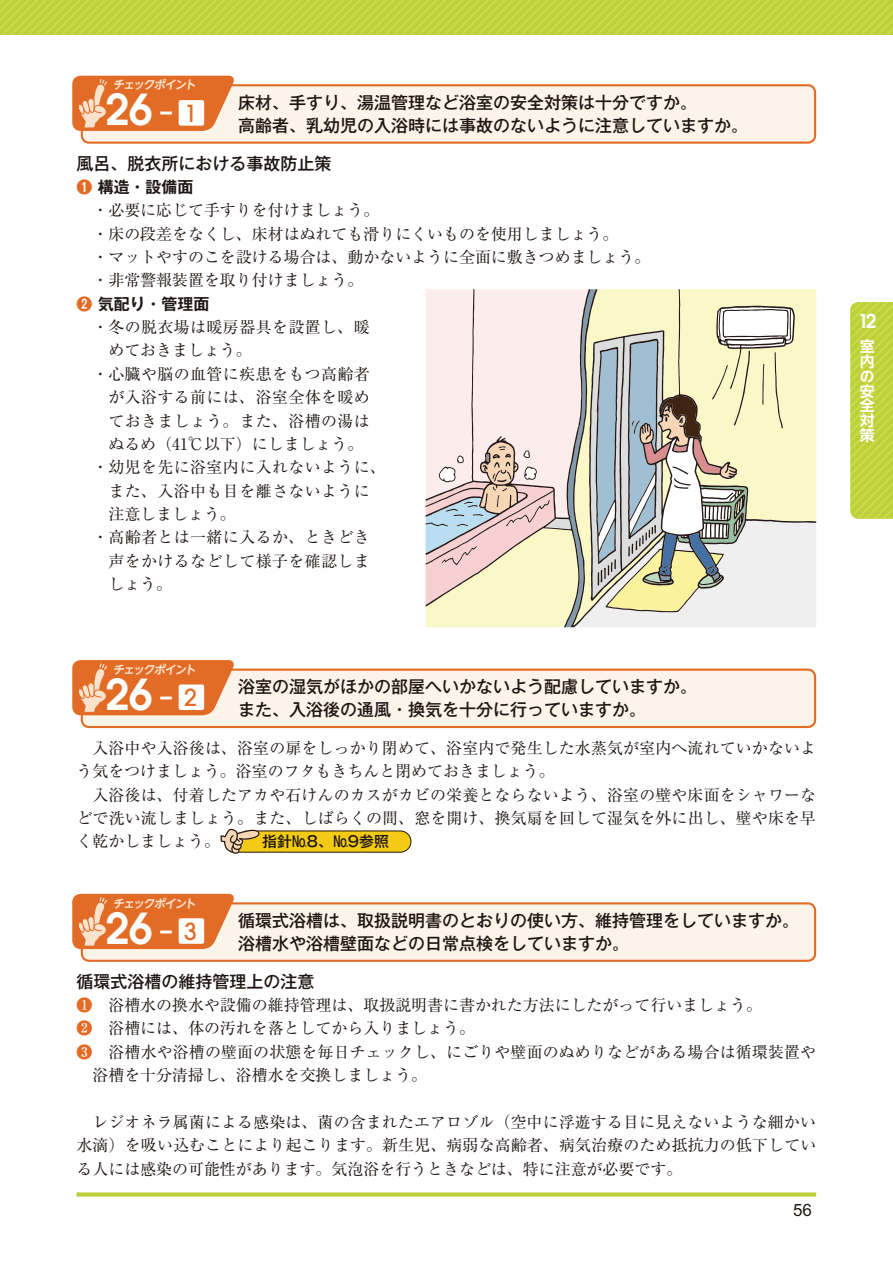
<style>
.page{position:relative;width:893px;height:1263px;background:#fff}
.page>*{position:absolute;margin:0;border:0;box-sizing:border-box;transform-origin:0 0}
.t1{font:600 42.45px "Avant Garde";color:#fff}
.t2{font:600 19.2px "Avant Garde";color:#fff}
.t3{font:16.95px/23.4px "Gothic MB101 Pr 6 N Medium 90 msp RKSJ H";color:#201715}
.t4{font:16.95px "Arial";color:#201715}
.t5{font:15.9px/23.4px "Ryumin Pr 6 N Reg 90 msp RKSJ H";color:#201715}
.t6{font:15.9px "Ryumin Pr 6 N Reg 90 msp RKSJ H";letter-spacing:.025em;color:#201715}
.t7{font:15.9px "Gothic MB101 Pr 6 N De Bold 90 msp RKSJ H";color:#201715}
.t8{font:14.85px "Gothic MB101 Pr 6 N Medium 90 msp RKSJ H";color:#201715}
.t9{font:14.85px/14.9px "UD Shin Go NT Pr 6 N De Bold 90 msp RKSJ H";color:#fff;text-align:justify}
.t10{font:11.7px "UD Shin Go NT Pr 6 N De Bold 90 msp RKSJ H";color:#fae2cd}
.s1{font-weight:400}
.s2{font-weight:500;font-size:23.4px;color:#e26c25}
.s3{color:#e26c25}
</style>
<div class="page">
<svg style="left:850px;top:302px;width:43px;height:217px;background:#c1d441"></svg>
<svg style="left:0;top:0;width:893px;height:34px;background:#c0d33f"></svg>
<div style="left:77px;top:1192px;width:739px;height:5px;background:#bdd03c"></div>
<div style="left:82px;top:85px;width:733px;height:58px;background:#fcf4e8;border-radius:7px"></div>
<div style="left:81px;top:84px;width:735px;height:60px;border:2px solid #e26c25;border-radius:7px"></div>
<svg style="left:72px;top:76px;width:165px;height:55px;background:#e68042"></svg>
<div style="left:179px;top:100px;width:25px;height:26px;background:#fff;border-radius:2px"></div>
<div style="left:82px;top:670px;width:733px;height:57px;background:#fcf4e8;border-radius:7px"></div>
<div style="left:81px;top:669px;width:735px;height:59px;border:2px solid #e26c25;border-radius:7px"></div>
<svg style="left:72px;top:660px;width:165px;height:55px;background:#e68042"></svg>
<div style="left:179px;top:685px;width:25px;height:25px;background:#fff;border-radius:2px"></div>
<svg style="left:220px;top:829px;width:192px;height:25px;background:#ddbf40"></svg>
<div style="left:82px;top:903px;width:733px;height:58px;background:#fcf4e8;border-radius:7px"></div>
<div style="left:81px;top:902px;width:735px;height:60px;border:2px solid #e26c25;border-radius:7px"></div>
<svg style="left:72px;top:894px;width:165px;height:55px;background:#e58042"></svg>
<div style="left:179px;top:918px;width:25px;height:26px;background:#fff;border-radius:2px"></div>
<svg style="left:426px;top:289px;width:390px;height:338px;background:#ded8c8"></svg>
<p class="t10" style="left:113px;top:81px;width:86px">チェックポイント</p>
<h1 class="t1" style="left:105px;top:94px;width:93px">26<span class="s1">-</span> <span class="s2">1</span></h1>
<p class="t3" style="left:238px;top:93px;width:512px">床材、手すり、湯温管理など浴室の安全対策は十分ですか。<br>高齢者、乳幼児の入浴時には事故のないように注意していますか。</p>
<p class="t3" style="left:77px;top:155px;width:257px">風呂、脱衣所における事故防止策</p>
<p class="t7" style="left:77px;top:181px;width:118px"><span class="s3">❶</span> 構造・設備面</p>
<p class="t5" style="left:92px;top:201px;width:559px">・必要に応じて手すりを付けましょう。<br>・床の段差をなくし、床材はぬれても滑りにくいものを使用しましょう。<br>・マットやすのこを設ける場合は、動かないように全面に敷きつめましょう。・非常警報装置を取り付けましょう。</p>
<p class="t7" style="left:77px;top:298px;width:134px"><span class="s3">❷</span> 気配り・管理面</p>
<p class="t6" style="left:92px;top:321px;width:279px">・ 冬の脱衣場は暖房器具を設置し、暖</p>
<p class="t5" style="left:108px;top:341px;width:145px">めておきましょう。</p>
<p class="t6" style="left:92px;top:368px;width:279px">・ 心臓や脳の血管に疾患をもつ高齢者</p>
<p class="t6" style="left:108px;top:391px;width:263px">が入浴する前には、浴室全体を暖め</p>
<p class="t6" style="left:108px;top:415px;width:263px">ておきましょう。また、浴槽の湯は</p>
<p class="t5" style="left:108px;top:434px;width:257px">ぬるめ（41℃以下）にしましょう。</p>
<p class="t6" style="left:92px;top:461px;width:295px">・ 幼児を先に浴室内に入れないように、</p>
<p class="t6" style="left:108px;top:485px;width:263px">また、入浴中も目を離さないように</p>
<p class="t5" style="left:108px;top:505px;width:129px">注意しましょう。</p>
<p class="t6" style="left:92px;top:532px;width:279px">・ 高齢者とは一緒に入るか、ときどき</p>
<p class="t6" style="left:108px;top:555px;width:263px">声をかけるなどして様子を確認しま</p>
<p class="t5" style="left:108px;top:575px;width:65px">しょう。</p>
<p class="t10" style="left:113px;top:665px;width:86px">チェックポイント</p>
<h1 class="t1" style="left:105px;top:678px;width:93px">26<span class="s1">-</span> <span class="s2">2</span></h1>
<p class="t3" style="left:238px;top:677px;width:461px">浴室の湿気がほかの部屋へいかないよう配慮していますか。また、入浴後の通風・換気を十分に行っていますか。</p>
<p class="t5" style="left:77px;top:738px;width:741px;text-indent:16px">入浴中や入浴後は、浴室の扉をしっかり閉めて、浴室内で発生した水蒸気が室内へ流れていかないよう気をつけましょう。浴室のフタもきちんと閉めておきましょう。</p>
<p class="t5" style="left:77px;top:785px;width:741px;text-align:justify;text-indent:16px">入浴後は、付着したアカや石けんのカスがカビの栄養とならないよう、浴室の壁や床面をシャワーなどで洗い流しましょう。また、しばらくの間、窓を開け、換気扇を回して湿気を外に出し、壁や床を早く乾かしましょう。</p>
<p class="t8" style="left:262px;top:836px;width:128px">指針№8、№9参照</p>
<p class="t10" style="left:113px;top:899px;width:86px">チェックポイント</p>
<h1 class="t1" style="left:105px;top:912px;width:93px">26<span class="s1">-</span> <span class="s2">3</span></h1>
<p class="t3" style="left:238px;top:911px;width:563px">循環式浴槽は、取扱説明書のとおりの使い方、維持管理をしていますか。浴槽水や浴槽壁面などの日常点検をしていますか。</p>
<p class="t3" style="left:77px;top:973px;width:240px">循環式浴槽の維持管理上の注意</p>
<p class="t5" style="left:77px;top:995px;width:687px"><span class="s3">❶</span>　浴槽水の換水や設備の維持管理は、取扱説明書に書かれた方法にしたがって行いましょう。</p>
<p class="t5" style="left:77px;top:1019px;width:400px"><span class="s3">❷</span>　浴槽には、体の汚れを落としてから入りましょう。</p>
<p class="t5" style="left:77px;top:1042px;width:741px"><span class="s3">❸</span>　浴槽水や浴槽の壁面の状態を毎日チェックし、にごりや壁面のぬめりなどがある場合は循環装置や</p>
<p class="t5" style="left:92px;top:1066px;width:336px">浴槽を十分清掃し、浴槽水を交換しましょう。</p>
<p class="t5" style="left:77px;top:1112px;width:741px;text-align:justify;text-indent:16px">レジオネラ属菌による感染は、菌の含まれたエアロゾル（空中に浮遊する目に見えないような細かい水滴）を吸い込むことにより起こります。新生児、病弱な高齢者、病気治療のため抵抗力の低下している人には感染の可能性があります。気泡浴を行うときなどは、特に注意が必要です。</p>
<p class="t4" style="left:793px;top:1200px;width:20px">56</p>
<p class="t2" style="left:858px;top:314px;width:20px">12</p>
<p class="t9" style="left:860px;top:341px;width:16px">室内の安全対策</p>
</div>
